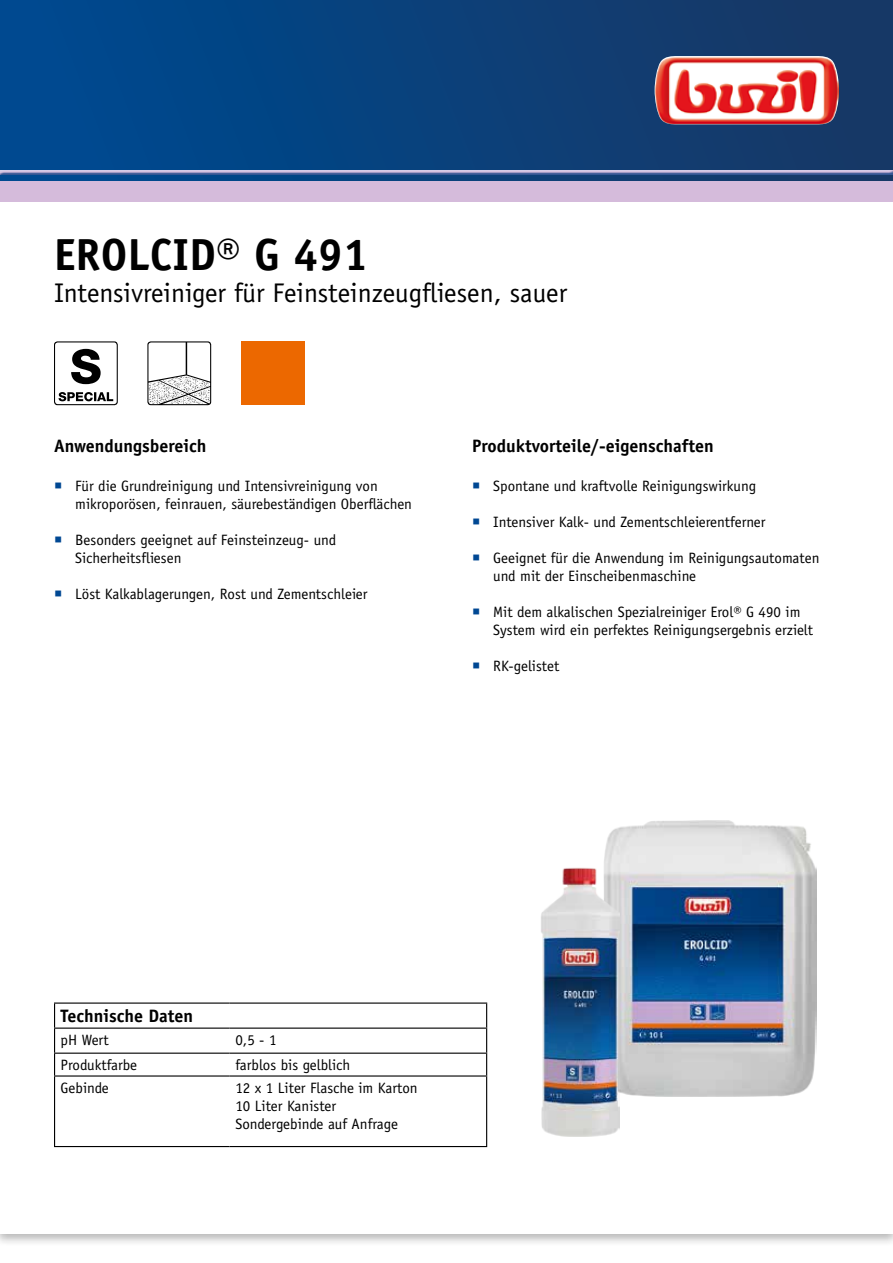
<style>
.page{position:relative;width:893px;height:1263px;background:#fff}
.page>*{position:absolute;margin:0;border:0;box-sizing:border-box;transform-origin:0 0}
.t1{font:700 45px "Officina Sans Std";color:#000}
.t2{font:27px "Officina Sans Std";color:#000}
.t3{font:700 18px "Officina Sans Std";color:#000}
.t4{font:15px/18px "Officina Sans Std";color:#000}
.s1{color:#004893}
</style>
<div class="page">
<div style="left:0;top:181px;width:893px;height:21px;background:#d5bbdb"></div>
<div style="left:0;top:0;width:893px;height:180px;background:linear-gradient(to right,#004a92,#1a3863)"></div>
<img style="left:655px;top:56px;width:184px;height:68px">
<hr style="left:54px;top:1002px;width:175px;height:2px;background:#000">
<hr style="left:229px;top:1002px;width:258px;height:2px;background:#000">
<hr style="left:229px;top:1027px;width:258px;height:2px;background:#000">
<svg style="left:54px;top:1003px;width:175px;height:143px"></svg>
<hr style="left:229px;top:1052px;width:258px;height:2px;background:#000">
<svg style="left:486px;top:1004px;width:1px;height:71px"></svg>
<hr style="left:54px;top:1075px;width:175px;height:1px;background:#000">
<hr style="left:54px;top:1076px;width:1px;height:70px;background:#000">
<hr style="left:229px;top:1075px;width:258px;height:1px;background:#000">
<hr style="left:486px;top:1076px;width:1px;height:70px;background:#000">
<hr style="left:54px;top:1146px;width:175px;height:1px;background:#000">
<hr style="left:229px;top:1146px;width:258px;height:1px;background:#000">
<div style="left:241px;top:341px;width:64px;height:64px;background:#ec6800"></div>
<svg style="left:147px;top:341px;width:64px;height:64px"></svg>
<svg style="left:54px;top:341px;width:64px;height:64px"></svg>
<img style="left:604px;top:820px;width:212px;height:277px">
<img style="left:541px;top:860px;width:79px;height:276px">
<div style="left:0;top:169px;width:893px;height:8px;background:#004990;opacity:.75"></div>
<h1 class="t1" style="left:54px;top:226px;width:316px">EROLCID® G 491</h1>
<h2 class="t2" style="left:54px;top:277px;width:515px">Intensivreiniger für Feinsteinzeugfliesen, sauer</h2>
<p class="t3" style="left:54px;top:434px;width:154px">Anwendungsbereich</p>
<p class="t4" style="left:75px;top:477px;width:338px;text-indent:-21px"><span class="s1">○</span> Für die Grundreinigung und Intensivreinigung von mikroporösen, feinrauen, säurebeständigen Oberflächen</p>
<p class="t4" style="left:75px;top:531px;width:262px;text-indent:-21px"><span class="s1">○</span> Besonders geeignet auf Feinsteinzeug- und<br>Sicherheitsfliesen</p>
<p class="t4" style="left:54px;top:585px;width:315px"><span class="s1">○</span> Löst Kalkablagerungen, Rost und Zementschleier</p>
<p class="t3" style="left:472px;top:434px;width:243px">Produktvorteile/-eigenschaften</p>
<p class="t4" style="left:472px;top:477px;width:286px"><span class="s1">○</span> Spontane und kraftvolle Reinigungswirkung</p>
<p class="t4" style="left:472px;top:513px;width:295px"><span class="s1">○</span> Intensiver Kalk- und Zementschleierentferner</p>
<p class="t4" style="left:493px;top:549px;width:328px;text-indent:-21px"><span class="s1">○</span> Geeignet für die Anwendung im Reinigungsautomaten und mit der Einscheibenmaschine</p>
<p class="t4" style="left:493px;top:603px;width:321px;text-indent:-21px"><span class="s1">○</span> Mit dem alkalischen Spezialreiniger Erol® G 490 im<br>System wird ein perfektes Reinigungsergebnis erzielt</p>
<p class="t4" style="left:472px;top:657px;width:89px"><span class="s1">○</span> RK-gelistet</p>
<p class="t3" style="left:61px;top:1005px;width:134px">Technische Daten</p>
<p class="t4" style="left:61px;top:1031px;width:50px">pH Wert</p>
<p class="t4" style="left:235px;top:1031px;width:43px">0,5 - 1</p>
<p class="t4" style="left:61px;top:1056px;width:78px">Produktfarbe</p>
<p class="t4" style="left:235px;top:1056px;width:116px">farblos bis gelblich</p>
<p class="t4" style="left:61px;top:1079px;width:50px">Gebinde</p>
<p class="t4" style="left:235px;top:1079px;width:184px">12 x 1 Liter Flasche im Karton<br>10 Liter Kanister<br>Sondergebinde auf Anfrage</p>
</div>
